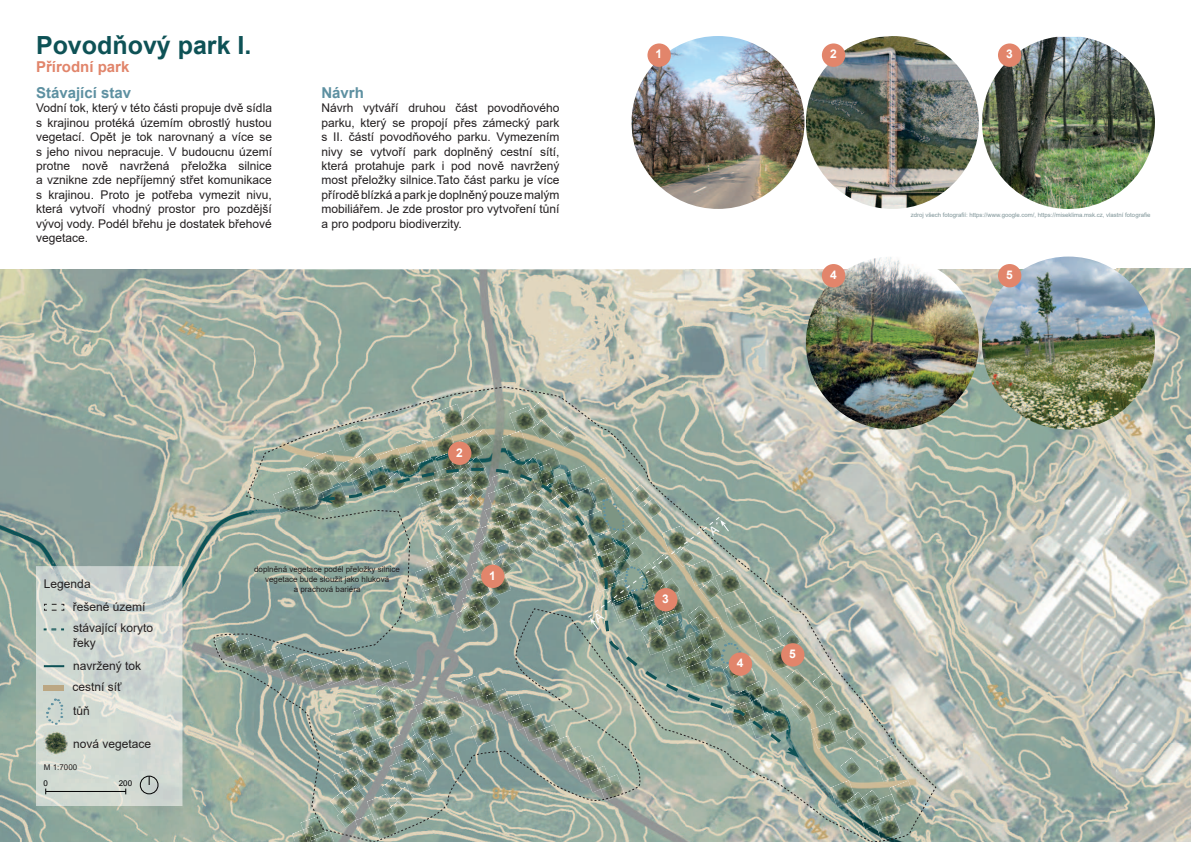
<style>
.page{position:relative;width:1191px;height:842px;background:#fff}
.page>*{position:absolute;margin:0;border:0;box-sizing:border-box;transform-origin:0 0}
.t1{font:700 25px "Arial";color:#0e5256}
.t2{font:700 15px "Arial";color:#5d90a1}
.t3{font:700 15px "Arial";color:#e1856b}
.t4{font:12px/14.4px "Arial";color:#231f20}
.t5{font:700 12px "Arial";color:#fff}
.t6{font:8px/9.6px "Arial";color:#231f20;text-align:center}
.t7{font:8px "Arial";color:#000001}
.t8{font:6px "Arial";color:#7d9397}
</style>
<div class="page">
<img style="left:0;top:269px;width:1190px;height:573px">
<img style="left:36px;top:567px;width:146px;height:239px">
<svg style="left:43px;top:603px;width:22px;height:8px"></svg>
<div style="left:140px;top:776px;width:18px;height:18px;border:1px solid #000001;border-radius:50%"></div>
<svg style="left:44px;top:628px;width:20px;height:2px"></svg>
<img style="left:43px;top:731px;width:25px;height:25px">
<div style="left:43px;top:685px;width:20px;height:6px;background:#bba783"></div>
<hr style="left:46px;top:791px;width:80px;height:1px;background:#000001">
<svg style="left:45px;top:698px;width:18px;height:28px"></svg>
<div style="left:44px;top:665px;width:20px;height:2px;border:1px solid #0e5256"></div>
<img style="left:631px;top:36px;width:173px;height:173px;border-radius:86px">
<div style="left:647px;top:43px;width:24px;height:24px;background:#e2856b;border-radius:50%"></div>
<img style="left:806px;top:36px;width:173px;height:173px;border-radius:86px">
<div style="left:822px;top:43px;width:23px;height:24px;background:#e2856b;border-radius:50%"></div>
<img style="left:982px;top:37px;width:173px;height:172px">
<div style="left:998px;top:43px;width:23px;height:24px;background:#e2856b;border-radius:50%"></div>
<img style="left:806px;top:257px;width:173px;height:172px;border-radius:86px">
<div style="left:822px;top:264px;width:23px;height:23px;background:#e2856b;border-radius:50%"></div>
<img style="left:982px;top:257px;width:173px;height:172px;border-radius:86px">
<div style="left:998px;top:264px;width:23px;height:23px;background:#e2856b;border-radius:50%"></div>
<svg style="left:213px;top:387px;width:722px;height:455px;background:#9ba89b"></svg>
<h1 class="t1" style="left:36px;top:28px;width:217px">Povodňový park I.</h1>
<p class="t3" style="left:36px;top:56px;width:95px">Přírodní park</p>
<p class="t2" style="left:36px;top:82px;width:97px">Stávající stav</p>
<p class="t4" style="left:36px;top:101px;width:237px;text-align:justify">Vodní tok, který v této části propuje dvě sídla s krajinou protéká územím obrostlý hustou vegetací. Opět je tok narovnaný a více se s jeho nivou nepracuje. V budoucnu území protne nově navržená přeložka silnice a vznikne zde nepříjemný střet komunikace s krajinou. Proto je potřeba vymezit nivu, která vytvoří vhodný prostor pro pozdější vývoj vody. Podél břehu je dostatek břehové vegetace.</p>
<p class="t2" style="left:321px;top:82px;width:44px">Návrh</p>
<p class="t4" style="left:321px;top:101px;width:240px;text-align:justify">Návrh vytváří druhou část povodňového parku, který se propojí přes zámecký park s II. částí povodňového parku. Vymezením nivy se vytvoří park doplněný cestní sítí, která protahuje park i pod nově navržený most přeložky silnice.Tato část parku je více přírodě blízká a park je doplněný pouze malým mobiliářem. Je zde prostor pro vytvoření tůní a pro podporu biodiverzity.</p>
<p class="t5" style="left:456px;top:445px;width:8px">2</p>
<p class="t4" style="left:73px;top:573px;width:74px;line-height:23.1px;text-indent:-29px">Legenda<br>řešené území</p>
<p class="t4" style="left:73px;top:621px;width:82px">stávající koryto řeky</p>
<p class="t4" style="left:73px;top:658px;width:70px">navržený tok</p>
<p class="t4" style="left:73px;top:680px;width:51px">cestní síť</p>
<p class="t4" style="left:73px;top:704px;width:18px">tůň</p>
<p class="t4" style="left:73px;top:737px;width:80px">nová vegetace</p>
<p class="t6" style="left:44px;top:763px;width:35px">M 1:7000</p>
<p class="t7" style="left:44px;top:780px;width:6px">0</p>
<p class="t7" style="left:119px;top:780px;width:15px">200</p>
<p class="t6" style="left:254px;top:565px;width:147px">doplněná vegetace podél přeložky silnice vegetace bude sloužit jako hluková<br>a prachová bariéra</p>
<p class="t5" style="left:489px;top:568px;width:8px">1</p>
<p class="t5" style="left:655px;top:47px;width:8px">1</p>
<p class="t5" style="left:830px;top:47px;width:8px">2</p>
<p class="t5" style="left:1006px;top:47px;width:8px">3</p>
<p class="t8" style="left:910px;top:210px;width:241px">zdroj všech fotogra昀椀í: https://www.google.com/, https://miseklima.msk.cz, vlastní fotogra昀椀e</p>
<p class="t5" style="left:830px;top:268px;width:8px">4</p>
<p class="t5" style="left:1006px;top:268px;width:8px">5</p>
<p class="t5" style="left:662px;top:592px;width:8px">3</p>
<p class="t5" style="left:737px;top:656px;width:8px">4</p>
<p class="t5" style="left:789px;top:647px;width:8px">5</p>
</div>
